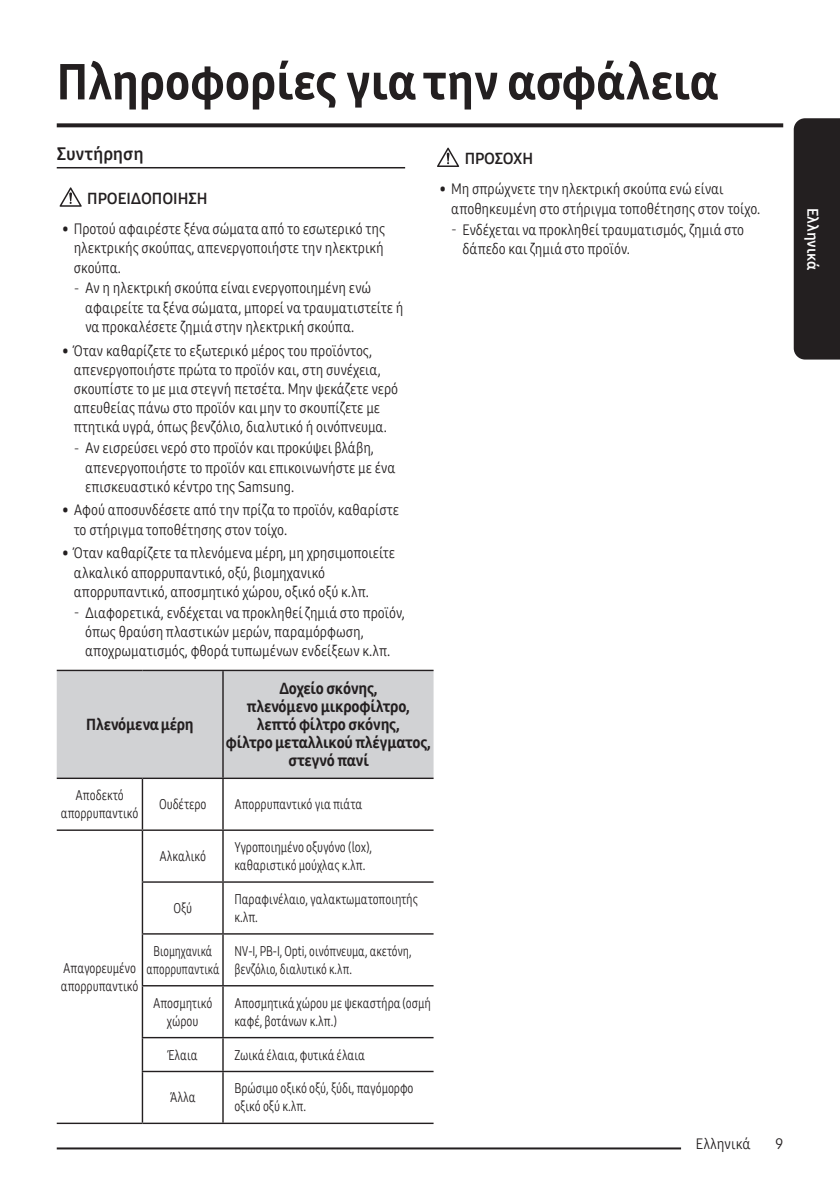
<style>
.page{position:relative;width:840px;height:1191px;background:#fff}
.page>*{position:absolute;margin:0;border:0;box-sizing:border-box;transform-origin:0 0}
.t1{font:50px "Samsung One Greek 800 C";color:#231f20}
.t2{font:17.6px "Samsung One Greek 700";color:#231f20}
.t3{font:16px/18px "Samsung One Greek 800 C";letter-spacing:-.01em;color:#231f20;text-align:center}
.t4{font:15.6px "Samsung One Greek 700";color:#231f20}
.t5{font:15px/19.2px "Samsung One Greek 400 C";color:#231f20;scale:.93 1}
.t6{font:15px "Samsung One Greek 700";color:#fff}
.t7{font:15px "Samsung One Greek 400 C";color:#231f20;scale:.95 1}
.t8{font:15px "Samsung One Greek 400 C";color:#231f20}
.t9{font:14px/18px "Samsung One Greek 400 C";color:#231f20;scale:.85 1}
.t10{font:14px/18px "Samsung One Greek 400 C";color:#231f20;scale:.82 1}
.t11{font:14px/18px "Samsung One Greek 400 C";color:#231f20;text-align:center;scale:.79 1}
.s1{font-family:"Samsung Clan Pro"}
</style>
<div class="page">
<div style="left:793px;top:118px;width:46px;height:241px;background:#231f20"></div>
<svg style="left:57px;top:123px;width:725px;height:4px;background:#363233"></svg>
<hr style="left:57px;top:1147px;width:623px;height:2px;background:#231f20">
<hr style="left:57px;top:167px;width:348px;height:1px;background:#231f20">
<svg style="left:60px;top:187px;width:22px;height:20px"></svg>
<div style="left:57px;top:671px;width:376px;height:106px;background:#d1d2d4"></div>
<hr style="left:57px;top:669px;width:85px;height:2px;background:#231f20">
<hr style="left:142px;top:669px;width:81px;height:2px;background:#231f20">
<hr style="left:223px;top:669px;width:210px;height:2px;background:#231f20">
<hr style="left:222px;top:671px;width:1px;height:106px;background:#231f20">
<hr style="left:57px;top:777px;width:85px;height:2px;background:#231f20">
<hr style="left:142px;top:777px;width:81px;height:2px;background:#231f20">
<hr style="left:142px;top:779px;width:1px;height:50px;background:#231f20">
<hr style="left:223px;top:777px;width:210px;height:2px;background:#231f20">
<hr style="left:222px;top:779px;width:1px;height:50px;background:#231f20">
<hr style="left:57px;top:829px;width:85px;height:2px;background:#231f20">
<hr style="left:57px;top:1122px;width:85px;height:2px;background:#231f20">
<hr style="left:142px;top:829px;width:81px;height:2px;background:#231f20">
<hr style="left:142px;top:831px;width:1px;height:50px;background:#231f20">
<hr style="left:223px;top:829px;width:210px;height:2px;background:#231f20">
<hr style="left:222px;top:831px;width:1px;height:50px;background:#231f20">
<hr style="left:142px;top:881px;width:81px;height:1px;background:#231f20">
<hr style="left:142px;top:882px;width:1px;height:51px;background:#231f20">
<hr style="left:223px;top:881px;width:210px;height:1px;background:#231f20">
<hr style="left:222px;top:882px;width:1px;height:51px;background:#231f20">
<hr style="left:142px;top:933px;width:81px;height:1px;background:#231f20">
<hr style="left:142px;top:934px;width:1px;height:51px;background:#231f20">
<hr style="left:223px;top:933px;width:210px;height:1px;background:#231f20">
<hr style="left:222px;top:934px;width:1px;height:51px;background:#231f20">
<hr style="left:142px;top:985px;width:81px;height:1px;background:#231f20">
<hr style="left:142px;top:986px;width:1px;height:51px;background:#231f20">
<hr style="left:223px;top:985px;width:210px;height:1px;background:#231f20">
<hr style="left:222px;top:986px;width:1px;height:51px;background:#231f20">
<hr style="left:142px;top:1037px;width:81px;height:1px;background:#231f20">
<hr style="left:142px;top:1038px;width:1px;height:32px;background:#231f20">
<hr style="left:223px;top:1037px;width:210px;height:1px;background:#231f20">
<hr style="left:222px;top:1038px;width:1px;height:32px;background:#231f20">
<hr style="left:142px;top:1070px;width:81px;height:2px;background:#231f20">
<hr style="left:142px;top:1072px;width:1px;height:50px;background:#231f20">
<hr style="left:223px;top:1070px;width:210px;height:2px;background:#231f20">
<hr style="left:222px;top:1072px;width:1px;height:50px;background:#231f20">
<hr style="left:142px;top:1122px;width:81px;height:2px;background:#231f20">
<hr style="left:223px;top:1122px;width:210px;height:2px;background:#231f20">
<svg style="left:437px;top:148px;width:22px;height:19px"></svg>
<h1 class="t1" style="left:57px;top:48px;width:663px">Πληροφορίες για την ασφάλεια</h1>
<p class="t2" style="left:57px;top:142px;width:88px">Συντήρηση</p>
<p class="t4" style="left:87px;top:188px;width:122px">ΠΡΟΕΙΔΟΠΟΙΗΣΗ</p>
<p class="t5" style="left:74px;top:219px;width:336px;text-align:justify;text-indent:-11px">• Προτού αφαιρέστε ξένα σώματα από το εσωτερικό της ηλεκτρικής σκούπας, απενεργοποιήστε την ηλεκτρική σκούπα.</p>
<p class="t5" style="left:85px;top:278px;width:343px;text-indent:-11px"><span class="s1">-</span> Αν η ηλεκτρική σκούπα είναι ενεργοποιημένη ενώ αφαιρείτε τα ξένα σώματα, μπορεί να τραυματιστείτε ή να προκαλέσετε ζημιά στην ηλεκτρική σκούπα.</p>
<p class="t5" style="left:74px;top:340px;width:350px;text-indent:-11px">• Όταν καθαρίζετε το εξωτερικό μέρος του προϊόντος, απενεργοποιήστε πρώτα το προϊόν και, στη συνέχεια, σκουπίστε το με μια στεγνή πετσέτα. Μην ψεκάζετε νερό απευθείας πάνω στο προϊόν και μην το σκουπίζετε με πτητικά υγρά, όπως βενζόλιο, διαλυτικό ή οινόπνευμα.</p>
<p class="t5" style="left:85px;top:438px;width:335px;text-indent:-11px"><span class="s1">-</span> Αν εισρεύσει νερό στο προϊόν και προκύψει βλάβη, απενεργοποιήστε το προϊόν και επικοινωνήστε με ένα επισκευαστικό κέντρο της Samsung.</p>
<p class="t5" style="left:74px;top:500px;width:351px;text-indent:-11px">• Αφού αποσυνδέσετε από την πρίζα το προϊόν, καθαρίστε το στήριγμα τοποθέτησης στον τοίχο.</p>
<p class="t5" style="left:74px;top:543px;width:347px;text-indent:-11px">• Όταν καθαρίζετε τα πλενόμενα μέρη, μη χρησιμοποιείτε αλκαλικό απορρυπαντικό, οξύ, βιομηχανικό απορρυπαντικό, αποσμητικό χώρου, οξικό οξύ κ.λπ.</p>
<p class="t5" style="left:85px;top:602px;width:345px;text-indent:-11px"><span class="s1">-</span> Διαφορετικά, ενδέχεται να προκληθεί ζημιά στο προϊόν, όπως θραύση πλαστικών μερών, παραμόρφωση, αποχρωματισμός, φθορά τυπωμένων ενδείξεων κ.λπ.</p>
<p class="t3" style="left:86px;top:715px;width:109px">Πλενόμενα μέρη</p>
<p class="t3" style="left:226px;top:679px;width:206px">Δοχείο σκόνης,<br>πλενόμενο μικροφίλτρο, λεπτό φίλτρο σκόνης,<br>φίλτρο μεταλλικού πλέγματος, στεγνό πανί</p>
<p class="t9" style="left:61px;top:786px;width:93px;text-align:center">Αποδεκτό απορρυπαντικό</p>
<p class="t9" style="left:159px;top:795px;width:57px">Ουδέτερο</p>
<p class="t9" style="left:234px;top:795px;width:152px">Απορρυπαντικό για πιάτα</p>
<p class="t9" style="left:61px;top:958px;width:93px">Απαγορευμένο απορρυπαντικό</p>
<p class="t9" style="left:159px;top:847px;width:56px">Αλκαλικό</p>
<p class="t9" style="left:234px;top:838px;width:163px">Υγροποιημένο οξυγόνο (lox), καθαριστικό μούχλας κ.λπ.</p>
<p class="t9" style="left:173px;top:899px;width:23px">Οξύ</p>
<p class="t9" style="left:234px;top:890px;width:217px">Παραφινέλαιο, γαλακτωματοποιητής κ.λπ.</p>
<p class="t11" style="left:146px;top:941px;width:94px">Βιομηχανικά απορρυπαντικά</p>
<p class="t10" style="left:234px;top:941px;width:217px">NV-I, PB-I, Opti, οινόπνευμα, ακετόνη, βενζόλιο, διαλυτικό κ.λπ.</p>
<p class="t9" style="left:153px;top:993px;width:71px;text-align:center">Αποσμητικό χώρου</p>
<p class="t9" style="left:234px;top:993px;width:232px">Αποσμητικά χώρου με ψεκαστήρα (οσμή καφέ, βοτάνων κ.λπ.)</p>
<p class="t9" style="left:168px;top:1045px;width:36px">Έλαια</p>
<p class="t9" style="left:234px;top:1045px;width:155px">Ζωικά έλαια, φυτικά έλαια</p>
<p class="t9" style="left:170px;top:1088px;width:32px">Άλλα</p>
<p class="t9" style="left:234px;top:1079px;width:212px">Βρώσιμο οξικό οξύ, ξύδι, παγόμορφο οξικό οξύ κ.λπ.</p>
<p class="t4" style="left:464px;top:148px;width:70px">ΠΡΟΣΟΧΗ</p>
<p class="t5" style="left:451px;top:179px;width:334px;text-indent:-11px">• Μη σπρώχνετε την ηλεκτρική σκούπα ενώ είναι αποθηκευμένη στο στήριγμα τοποθέτησης στον τοίχο.</p>
<p class="t5" style="left:462px;top:219px;width:304px;text-indent:-11px"><span class="s1">-</span> Ενδέχεται να προκληθεί τραυματισμός, ζημιά στο δάπεδο και ζημιά στο προϊόν.</p>
<p class="t7" style="left:695px;top:1134px;width:59px">Ελληνικά</p>
<p class="t8" style="left:775px;top:1134px;width:9px">9</p>
<p class="t6" style="left:822px;top:208px;width:64px;rotate:90deg">Ελληνικά</p>
</div>
